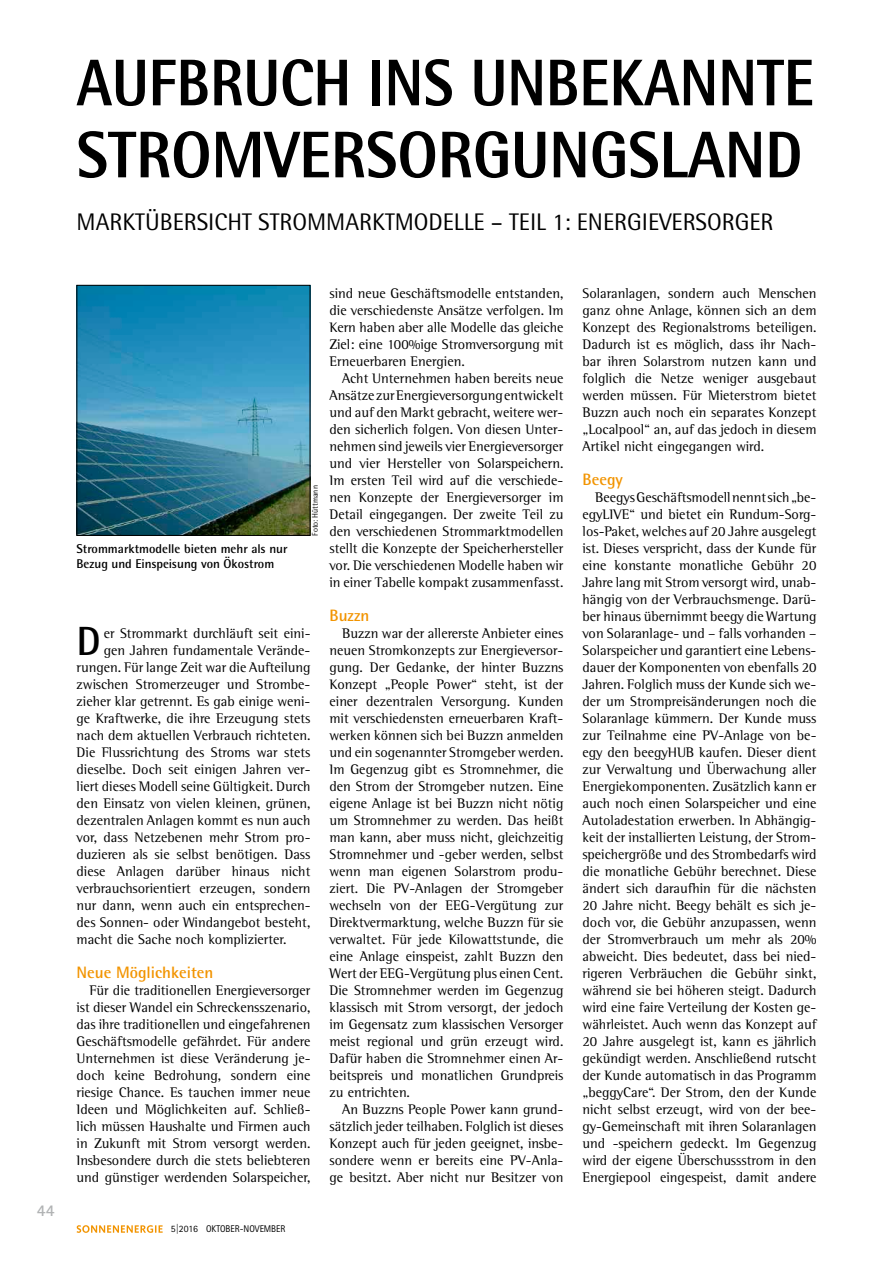
<style>
.page{position:relative;width:893px;height:1263px;background:#fff}
.page>*{position:absolute;margin:0;border:0;box-sizing:border-box;transform-origin:0 0}
.t1{font:800 66px/72px "Rotis Semi Sans Std";color:#000;scale:.88 1}
.t2{font:700 40.8px "Rotis Semi Sans Std";color:#000}
.t3{font:24px "Rotis Semi Sans Std";color:#000}
.t4{font:700 16.5px "Rotis Semi Sans Std";color:#f29400}
.t5{font:700 16.5px "Rotis Semi Sans Std";color:#b1b3b4}
.t6{font:14.25px/17px "Rotis Semi Serif Std";color:#000;text-align:justify}
.t7{font:700 12.75px/15px "Rotis Semi Sans Std";color:#000}
.t8{font:9.75px "Rotis Sans Serif Std";color:#000}
.t9{font:8.25px "Rotis Semi Sans Std";color:#000;scale:.96 1}
</style>
<div class="page">
<svg style="left:77px;top:1225px;width:86px;height:8px"></svg>
<img style="left:78px;top:287px;width:230px;height:247px">
<div style="left:76px;top:285px;width:234px;height:251px;border:1px solid #000"></div>
<h1 class="t1" style="left:77px;top:46px;width:840px">AUFBRUCH INS UNBEKANNTE<br>STROMVERSORGUNGSLAND</h1>
<h3 class="t3" style="left:77px;top:207px;width:698px">MARKTÜBERSICHT STROMMARKTMODELLE – TEIL 1: ENERGIEVERSORGER</h3>
<p class="t5" style="left:37px;top:1200px;width:19px">44</p>
<p class="t7" style="left:77px;top:541px;width:213px">Strommarktmodelle bieten mehr als nur<br>Bezug und Einspeisung von Ökostrom</p>
<p class="t9" style="left:310px;top:536px;width:54px;rotate:-90deg">Foto: Hüttmann</p>
<h2 class="t2" style="left:77px;top:616px;width:26px">D</h2>
<p class="t6" style="left:104px;top:624px;width:208px">er Strommarkt durchläuft seit eini-</p>
<p class="t6" style="left:104px;top:642px;width:208px">gen Jahren fundamentale Verände-</p>
<p class="t6" style="left:77px;top:659px;width:235px">rungen. Für lange Zeit war die Aufteilung</p>
<p class="t6" style="left:77px;top:676px;width:235px">zwischen Stromerzeuger und Strombe-</p>
<p class="t6" style="left:77px;top:693px;width:235px">zieher klar getrennt. Es gab einige weni-</p>
<p class="t6" style="left:77px;top:710px;width:235px">ge Kraftwerke, die ihre Erzeugung stets</p>
<p class="t6" style="left:77px;top:727px;width:235px">nach dem aktuellen Verbrauch richteten.</p>
<p class="t6" style="left:77px;top:744px;width:235px">Die Flussrichtung des Stroms war stets</p>
<p class="t6" style="left:77px;top:761px;width:235px">dieselbe. Doch seit einigen Jahren ver-</p>
<p class="t6" style="left:77px;top:778px;width:235px">liert dieses Modell seine Gültigkeit. Durch</p>
<p class="t6" style="left:77px;top:795px;width:235px">den Einsatz von vielen kleinen, grünen,</p>
<p class="t6" style="left:77px;top:812px;width:235px">dezentralen Anlagen kommt es nun auch</p>
<p class="t6" style="left:77px;top:829px;width:235px">vor, dass Netzebenen mehr Strom pro-</p>
<p class="t6" style="left:77px;top:846px;width:235px">duzieren als sie selbst benötigen. Dass</p>
<p class="t6" style="left:77px;top:863px;width:235px">diese Anlagen darüber hinaus nicht</p>
<p class="t6" style="left:77px;top:880px;width:235px">verbrauchsorientiert erzeugen, sondern</p>
<p class="t6" style="left:77px;top:897px;width:235px">nur dann, wenn auch ein entsprechen-</p>
<p class="t6" style="left:77px;top:914px;width:235px">des Sonnen- oder Windangebot besteht,</p>
<p class="t6" style="left:77px;top:931px;width:211px">macht die Sache noch komplizierter.</p>
<p class="t4" style="left:77px;top:962px;width:138px">Neue Möglichkeiten</p>
<p class="t6" style="left:77px;top:982px;width:235px;text-indent:13px">Für die traditionellen Energieversorger ist dieser Wandel ein Schreckensszenario, das ihre traditionellen und eingefahrenen Geschäftsmodelle gefährdet. Für andere Unternehmen ist diese Veränderung je&shy;doch keine Bedrohung, sondern eine riesige Chance. Es tauchen immer neue Ideen und Möglichkeiten auf. Schließ&shy;lich müssen Haushalte und Firmen auch in Zukunft mit Strom versorgt werden.<br>Insbesondere durch die stets beliebteren und günstiger werdenden Solarspeicher,</p>
<p class="t6" style="left:330px;top:284px;width:235px">sind neue Geschäftsmodelle entstanden, die verschiedenste Ansätze verfolgen. Im Kern haben aber alle Modelle das gleiche Ziel: eine 100%ige Stromversorgung mit Erneuerbaren Energien.</p>
<p class="t6" style="left:330px;top:369px;width:235px;text-indent:13px">Acht Unternehmen haben bereits neue Ansätze zur Energieversorgung entwickelt und auf den Markt gebracht, weitere wer&shy;den sicherlich folgen. Von diesen Unter&shy;nehmen sind jeweils vier Energieversorger und vier Hersteller von Solarspeichern.<br>Im ersten Teil wird auf die verschiede&shy;nen Konzepte der Energieversorger im Detail eingegangen. Der zweite Teil zu den verschiedenen Strommarktmodellen stellt die Konzepte der Speicherhersteller vor. Die verschiedenen Modelle haben wir in einer Tabelle kompakt zusammenfasst.</p>
<p class="t4" style="left:330px;top:605px;width:41px">Buzzn</p>
<p class="t6" style="left:330px;top:624px;width:235px;text-indent:13px">Buzzn war der allererste Anbieter eines neuen Stromkonzepts zur Energieversor&shy;gung. Der Gedanke, der hinter Buzzns Konzept „People Power“ steht, ist der einer dezentralen Versorgung. Kunden mit verschiedensten erneuerbaren Kraft&shy;werken können sich bei Buzzn anmelden und ein sogenannter Stromgeber werden.<br>Im Gegenzug gibt es Stromnehmer, die den Strom der Stromgeber nutzen. Eine eigene Anlage ist bei Buzzn nicht nötig um Stromnehmer zu werden. Das heißt man kann, aber muss nicht, gleichzeitig Stromnehmer und -geber werden, selbst wenn man eigenen Solarstrom produ&shy;ziert. Die PV-Anlagen der Stromgeber wechseln von der EEG-Vergütung zur Direktvermarktung, welche Buzzn für sie verwaltet. Für jede Kilowattstunde, die eine Anlage einspeist, zahlt Buzzn den Wert der EEG-Vergütung plus einen Cent.<br>Die Stromnehmer werden im Gegenzug klassisch mit Strom versorgt, der jedoch im Gegensatz zum klassischen Versorger meist regional und grün erzeugt wird.<br>Dafür haben die Stromnehmer einen Ar&shy;beitspreis und monatlichen Grundpreis zu entrichten.</p>
<p class="t6" style="left:330px;top:1101px;width:235px;text-indent:13px">An Buzzns People Power kann grund&shy;sätzlich jeder teilhaben. Folglich ist dieses Konzept auch für jeden geeignet, insbe&shy;sondere wenn er bereits eine PV-Anla&shy;ge besitzt. Aber nicht nur Besitzer von</p>
<p class="t8" style="left:171px;top:1223px;width:116px">5|2016 OKTOBER-NOVEMBER</p>
<p class="t6" style="left:583px;top:285px;width:235px">Solaranlagen, sondern auch Menschen ganz ohne Anlage, können sich an dem Konzept des Regionalstroms beteiligen.<br>Dadurch ist es möglich, dass ihr Nach&shy;bar ihren Solarstrom nutzen kann und folglich die Netze weniger ausgebaut werden müssen. Für Mieterstrom bietet Buzzn auch noch ein separates Konzept „Localpool“ an, auf das jedoch in diesem Artikel nicht eingegangen wird.</p>
<p class="t4" style="left:583px;top:469px;width:42px">Beegy</p>
<p class="t6" style="left:583px;top:488px;width:235px;text-indent:13px">Beegys Geschäftsmodell nennt sich „be&shy;egyLIVE“ und bietet ein Rundum-Sorg&shy;los-Paket, welches auf 20 Jahre ausgelegt ist. Dieses verspricht, dass der Kunde für eine konstante monatliche Gebühr 20<br>Jahre lang mit Strom versorgt wird, unab&shy;hängig von der Verbrauchsmenge. Darü&shy;ber hinaus übernimmt beegy die Wartung von Solaranlage- und – falls vorhanden – Solarspeicher und garantiert eine Lebens&shy;dauer der Komponenten von ebenfalls 20<br>Jahren. Folglich muss der Kunde sich we&shy;der um Strompreisänderungen noch die Solaranlage kümmern. Der Kunde muss zur Teilnahme eine PV-Anlage von be&shy;egy den beegyHUB kaufen. Dieser dient zur Verwaltung und Überwachung aller Energiekomponenten. Zusätzlich kann er auch noch einen Solarspeicher und eine Autoladestation erwerben. In Abhängig&shy;keit der installierten Leistung, der Strom&shy;speichergröße und des Strombedarfs wird die monatliche Gebühr berechnet. Diese ändert sich daraufhin für die nächsten 20 Jahre nicht. Beegy behält es sich je&shy;doch vor, die Gebühr anzupassen, wenn der Stromverbrauch um mehr als 20% abweicht. Dies bedeutet, dass bei nied&shy;rigeren Verbräuchen die Gebühr sinkt, während sie bei höheren steigt. Dadurch wird eine faire Verteilung der Kosten ge&shy;währleistet. Auch wenn das Konzept auf 20 Jahre ausgelegt ist, kann es jährlich gekündigt werden. Anschließend rutscht der Kunde automatisch in das Programm „beggyCare“. Der Strom, den der Kunde nicht selbst erzeugt, wird von der bee&shy;gy-Gemeinschaft mit ihren Solaranlagen und -speichern gedeckt. Im Gegenzug wird der eigene Überschussstrom in den Energiepool eingespeist, damit andere</p>
</div>
